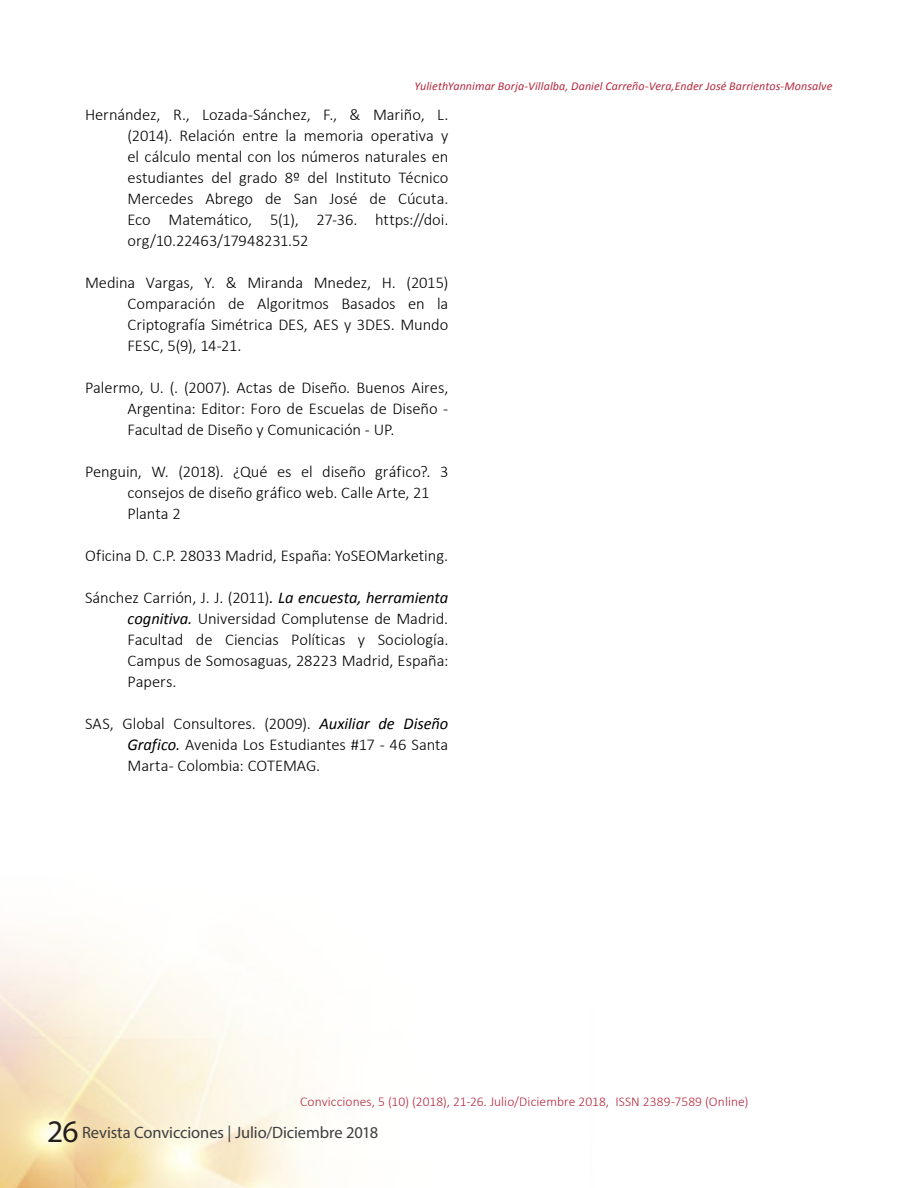
<style>
.page{position:relative;width:918px;height:1188px;background:#fff}
.page>*{position:absolute;margin:0;border:0;box-sizing:border-box;transform-origin:0 0}
.Referencias{font:300 16.5px/21px "Calibri";letter-spacing:-.005em;color:#000;text-align:justify}
.t1{font:16.5px "Myriad Pro";letter-spacing:-.005em;color:#3e3e3f}
.Sub2{font:300 13.5px "Calibri";letter-spacing:.005em;color:#b5283e}
.autor{font:italic 12px "Calibri";letter-spacing:.01em;color:#b5283e}
.s1{font-weight:400;font-style:italic}
.s2{font-size:31.5px;color:#231f20}
</style>
<div class="page">
<img style="left:0;top:936px;width:311px;height:252px">
<p class="autor" style="left:415px;top:78px;width:419px">YuliethYannimar Borja-Villalba, Daniel Carreño-Vera,Ender José Barrientos-Monsalve</p>
<p class="Referencias" style="left:128px;top:104px;width:322px;text-indent:-43px">Hernández, R., Lozada-Sánchez, F., &amp; Mariño, L. (2014). Relación entre la memoria operativa y el cálculo mental con los números naturales en estudiantes del grado 8º del Instituto Técnico Mercedes Abrego de San José de Cúcuta.<br>Eco Matemático, 5(1), 27-36. https://doi. org/10.22463/17948231.52</p>
<p class="Referencias" style="left:128px;top:272px;width:322px;text-indent:-43px">Medina Vargas, Y. &amp; Miranda Mnedez, H. (2015)<br>Comparación de Algoritmos Basados en la Criptografía Simétrica DES, AES y 3DES. Mundo FESC, 5(9), 14-21.</p>
<p class="Referencias" style="left:128px;top:377px;width:322px;text-indent:-43px">Palermo, U. (. (2007). Actas de Diseño. Buenos Aires, Argentina: Editor: Foro de Escuelas de Diseño - Facultad de Diseño y Comunicación - UP.</p>
<p class="Referencias" style="left:128px;top:461px;width:322px;text-indent:-43px">Penguin, W. (2018). ¿Qué es el diseño gráfico?. 3 consejos de diseño gráfico web. Calle Arte, 21</p>
<p class="Referencias" style="left:128px;top:503px;width:55px">Planta 2</p>
<p class="Referencias" style="left:85px;top:545px;width:365px">Oficina D. C.P. 28033 Madrid, España: YoSEOMarketing.</p>
<p class="Referencias" style="left:128px;top:587px;width:322px;text-indent:-43px">Sánchez Carrión, J. J. (2011)<span class="s1">. La encuesta, herramienta cognitiva.</span> Universidad Complutense de Madrid.<br>Facultad de Ciencias Políticas y Sociología.<br>Campus de Somosaguas, 28223 Madrid, España:<br>Papers.</p>
<p class="Referencias" style="left:128px;top:713px;width:322px;text-indent:-43px">SAS, Global Consultores. (2009). <span class="s1">Auxiliar de Diseño Grafico.</span> Avenida Los Estudiantes #17 - 46 Santa Marta- Colombia: COTEMAG.</p>
<p class="Sub2" style="left:300px;top:1093px;width:450px">Convicciones, 5 (10) (2018), 21-26. Julio/Diciembre 2018, ISSN 2389-7589 (Online)</p>
<p class="t1" style="left:47px;top:1122px;width:332px"><span class="s2">26</span> Revista Convicciones | Julio/Diciembre 2018</p>
</div>
